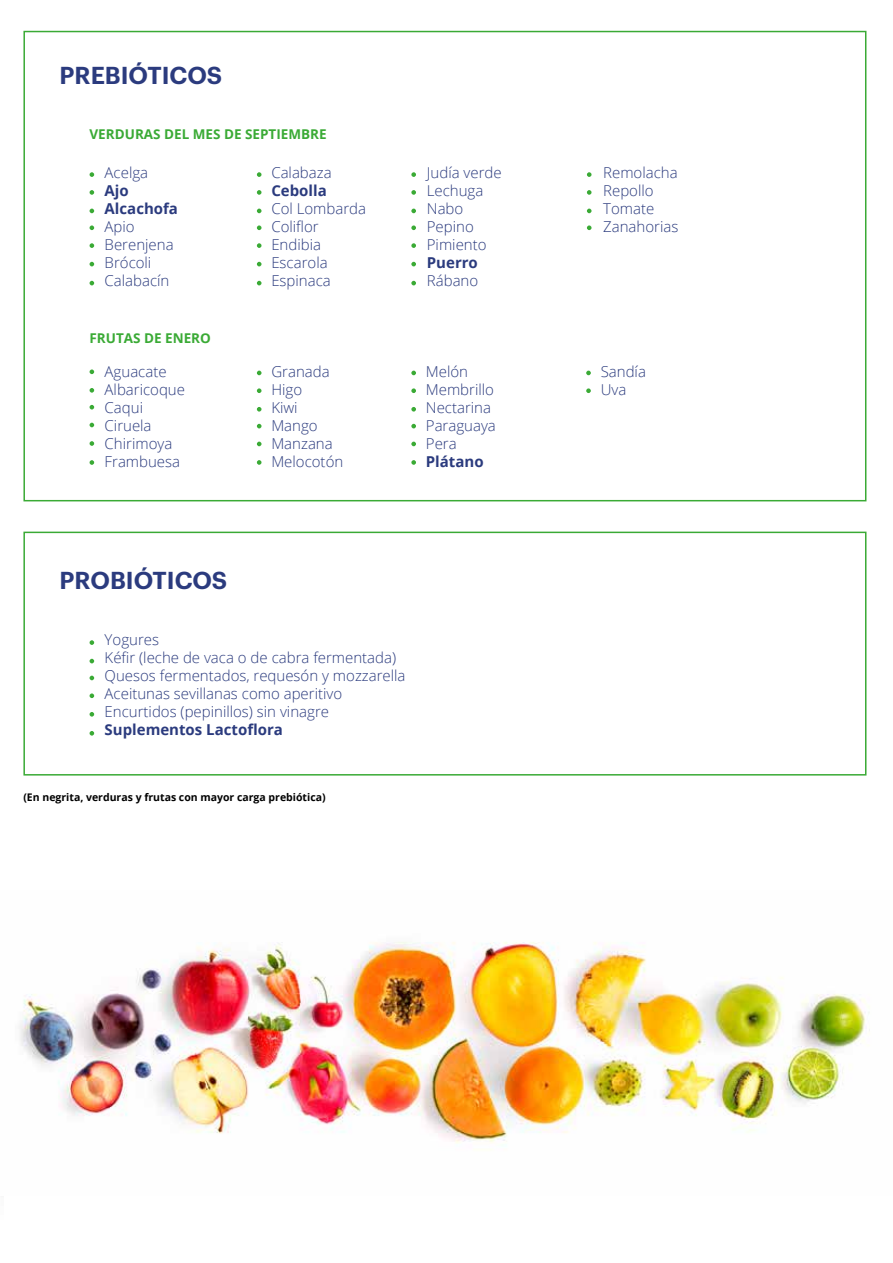
<style>
.page{position:relative;width:893px;height:1263px;background:#fff}
.page>*{position:absolute;margin:0;border:0;box-sizing:border-box;transform-origin:0 0}
.t1{font:600 24px "Graphik";color:#2b3b7e}
.t2{font:300 15px/18px "Open Sans";color:#2b3b7e}
.t3{font:700 15px/18px "Open Sans";color:#2b3b7e}
.t4{font:700 13.5px "Open Sans";color:#3aaa35}
.t5{font:700 10.5px "Open Sans";color:#000}
</style>
<div class="page">
<div style="left:23px;top:532px;width:843px;height:243px;border:2px solid #3aaa35"></div>
<svg style="left:90px;top:172px;width:4px;height:5px"></svg>
<svg style="left:90px;top:190px;width:4px;height:5px"></svg>
<svg style="left:90px;top:209px;width:4px;height:4px"></svg>
<svg style="left:90px;top:225px;width:4px;height:5px"></svg>
<svg style="left:90px;top:243px;width:4px;height:5px"></svg>
<svg style="left:90px;top:262px;width:4px;height:4px"></svg>
<svg style="left:90px;top:281px;width:4px;height:4px"></svg>
<svg style="left:90px;top:369px;width:4px;height:5px"></svg>
<svg style="left:90px;top:388px;width:4px;height:5px"></svg>
<svg style="left:90px;top:405px;width:4px;height:4px"></svg>
<svg style="left:90px;top:423px;width:4px;height:4px"></svg>
<svg style="left:90px;top:441px;width:4px;height:5px"></svg>
<svg style="left:90px;top:460px;width:4px;height:5px"></svg>
<svg style="left:90px;top:640px;width:4px;height:5px"></svg>
<svg style="left:90px;top:659px;width:4px;height:4px"></svg>
<svg style="left:90px;top:676px;width:4px;height:4px"></svg>
<svg style="left:90px;top:693px;width:4px;height:5px"></svg>
<svg style="left:90px;top:712px;width:4px;height:5px"></svg>
<svg style="left:90px;top:731px;width:4px;height:5px"></svg>
<svg style="left:257px;top:172px;width:4px;height:5px"></svg>
<svg style="left:257px;top:190px;width:4px;height:5px"></svg>
<svg style="left:257px;top:209px;width:4px;height:4px"></svg>
<svg style="left:257px;top:225px;width:4px;height:5px"></svg>
<svg style="left:257px;top:243px;width:4px;height:5px"></svg>
<svg style="left:257px;top:262px;width:4px;height:4px"></svg>
<svg style="left:257px;top:281px;width:4px;height:4px"></svg>
<svg style="left:411px;top:172px;width:5px;height:5px"></svg>
<svg style="left:411px;top:190px;width:5px;height:5px"></svg>
<svg style="left:411px;top:209px;width:5px;height:4px"></svg>
<svg style="left:411px;top:225px;width:5px;height:5px"></svg>
<svg style="left:411px;top:243px;width:5px;height:5px"></svg>
<svg style="left:411px;top:262px;width:5px;height:4px"></svg>
<svg style="left:411px;top:281px;width:5px;height:4px"></svg>
<svg style="left:587px;top:172px;width:4px;height:5px"></svg>
<svg style="left:587px;top:190px;width:4px;height:5px"></svg>
<svg style="left:587px;top:209px;width:4px;height:4px"></svg>
<svg style="left:587px;top:225px;width:4px;height:5px"></svg>
<svg style="left:257px;top:371px;width:4px;height:4px"></svg>
<svg style="left:257px;top:388px;width:4px;height:5px"></svg>
<svg style="left:257px;top:407px;width:4px;height:5px"></svg>
<svg style="left:257px;top:424px;width:4px;height:4px"></svg>
<svg style="left:257px;top:442px;width:4px;height:4px"></svg>
<svg style="left:257px;top:460px;width:4px;height:5px"></svg>
<svg style="left:411px;top:371px;width:5px;height:4px"></svg>
<svg style="left:411px;top:388px;width:5px;height:5px"></svg>
<svg style="left:411px;top:407px;width:5px;height:5px"></svg>
<svg style="left:411px;top:424px;width:5px;height:4px"></svg>
<svg style="left:411px;top:442px;width:5px;height:4px"></svg>
<svg style="left:411px;top:460px;width:5px;height:5px"></svg>
<svg style="left:586px;top:371px;width:5px;height:4px"></svg>
<svg style="left:586px;top:388px;width:5px;height:5px"></svg>
<img style="left:19px;top:942px;width:851px;height:202px">
<h1 class="t1" style="left:60px;top:57px;width:164px">PREBIÓTICOS</h1>
<p class="t4" style="left:90px;top:125px;width:239px">VERDURAS DEL MES DE SEPTIEMBRE</p>
<p class="t2" style="left:105px;top:163px;width:45px">Acelga</p>
<p class="t3" style="left:105px;top:182px;width:75px">Ajo<br>Alcachofa</p>
<p class="t2" style="left:105px;top:217px;width:70px">Apio<br>Berenjena<br>Brócoli<br>Calabacín</p>
<p class="t4" style="left:90px;top:328px;width:123px">FRUTAS DE ENERO</p>
<p class="t2" style="left:271px;top:163px;width:62px">Calabaza</p>
<p class="t3" style="left:271px;top:182px;width:57px">Cebolla</p>
<p class="t2" style="left:271px;top:199px;width:96px">Col Lombarda<br>Coliflor<br>Endibia<br>Escarola<br>Espinaca</p>
<p class="t2" style="left:427px;top:163px;width:76px">Judía verde<br>Lechuga<br>Nabo<br>Pepino<br>Pimiento</p>
<p class="t3" style="left:427px;top:254px;width:53px">Puerro</p>
<p class="t2" style="left:427px;top:271px;width:53px">Rábano</p>
<p class="t2" style="left:105px;top:362px;width:82px">Aguacate<br>Albaricoque<br>Caqui<br>Ciruela<br>Chirimoya<br>Frambuesa</p>
<h1 class="t1" style="left:60px;top:562px;width:169px">PROBIÓTICOS</h1>
<p class="t2" style="left:271px;top:362px;width:73px">Granada<br>Higo<br>Kiwi<br>Mango<br>Manzana<br>Melocotón</p>
<p class="t2" style="left:426px;top:362px;width:71px">Melón<br>Membrillo<br>Nectarina<br>Paraguaya<br>Pera</p>
<p class="t3" style="left:426px;top:452px;width:59px">Plátano</p>
<p class="t2" style="left:105px;top:630px;width:302px">Yogures<br>Kéfir (leche de vaca o de cabra fermentada)<br>Quesos fermentados, requesón y mozzarella Aceitunas sevillanas como aperitivo Encurtidos (pepinillos) sin vinagre</p>
<p class="t3" style="left:105px;top:720px;width:180px">Suplementos Lactoflora</p>
<p class="t5" style="left:23px;top:789px;width:304px">(En negrita, verduras y frutas con mayor carga prebiótica)</p>
<p class="t2" style="left:603px;top:163px;width:77px">Remolacha<br>Repollo<br>Tomate<br>Zanahorias</p>
<p class="t2" style="left:601px;top:362px;width:47px">Sandía<br>Uva</p>
</div>
